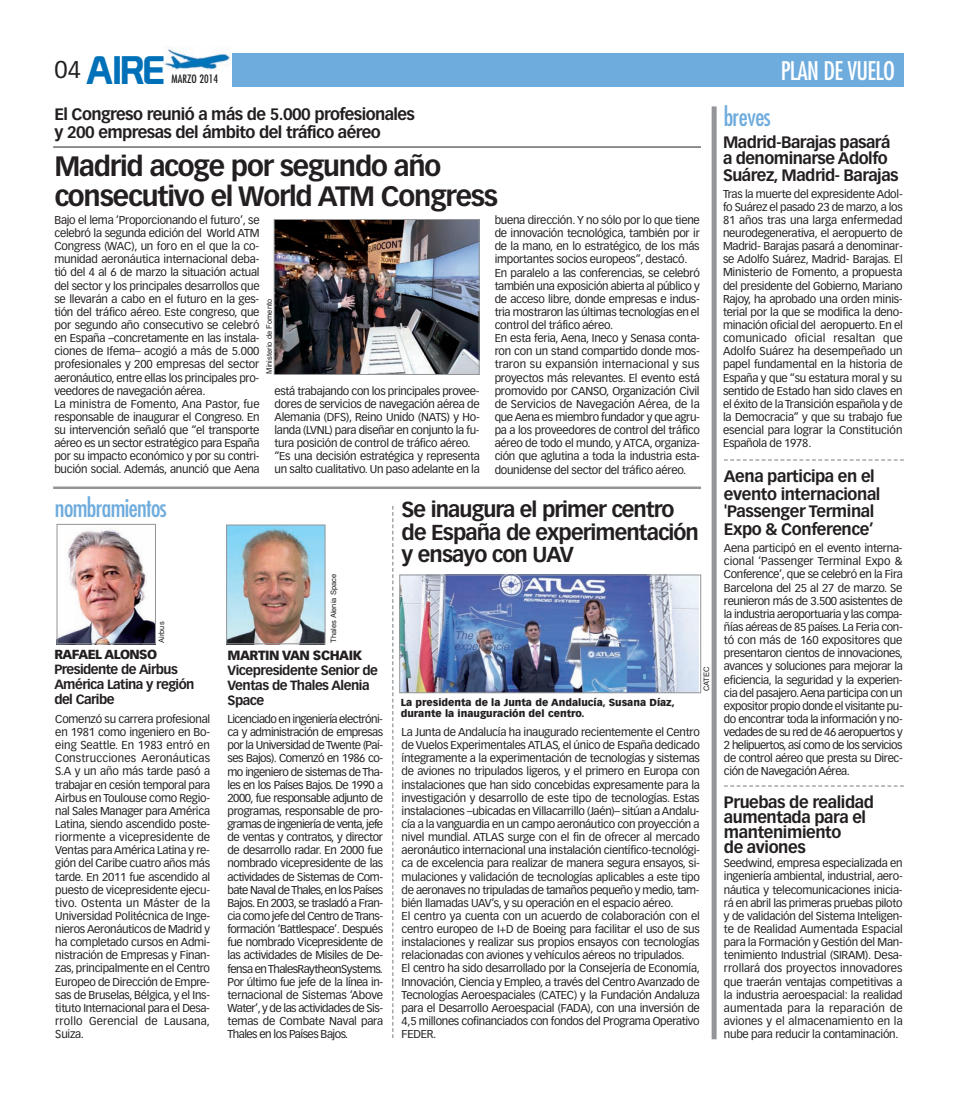
<style>
.page{position:relative;width:957px;height:1099px;background:#fff}
.page>*{position:absolute;margin:0;border:0;box-sizing:border-box;transform-origin:0 0}
.t1{font:38.88px "Prototype";color:#0070b8}
.t2{font:700 27.5px/30px "Vectora LH";letter-spacing:-.04em;color:#231f20}
.t3{font:condensed 25px "Futura";letter-spacing:-.025em;color:#6eacdd}
.t4{font:condensed 25px "Futura";letter-spacing:-.025em;color:#fff}
.t5{font:700 21.25px/22.5px "Vectora LH";letter-spacing:-.04em;color:#231f20}
.t6{font:700 16.25px/17.5px "Vectora LH";letter-spacing:-.03em;color:#231f20}
.t7{font:700 13.12px/15px "Vectora LH";letter-spacing:-.04em;color:#231f20}
.t8{font:900 13.12px "Vectora LH";letter-spacing:-.035em;color:#231f20}
.t9{font:900 12.88px "Vectora LH";letter-spacing:-.04em;color:#231f20}
.t10{font:11.25px/13.1px "Vectora LH";letter-spacing:-.02em;color:#231f20;text-align:justify}
.t11{font:condensed 11.25px "Futura";color:#231f20}
.t12{font:900 10px/11.2px "Vectora LH";color:#231f20}
.t13{font:7.5px "Helvetica";color:#231f20}
</style>
<div class="page">
<img style="left:56px;top:524px;width:98px;height:120px">
<div style="left:57px;top:524px;width:99px;height:120px;border:1px solid #939598"></div>
<div style="left:232px;top:53px;width:672px;height:33px;background:#6eacdd"></div>
<img style="left:164px;top:47px;width:66px;height:24px">
<hr style="left:53px;top:147px;width:648px;height:1px;background:#231f20">
<div style="left:711px;top:106px;width:5px;height:933px;background:#939598"></div>
<svg style="left:392px;top:506px;width:1px;height:532px"></svg>
<svg style="left:724px;top:785px;width:180px;height:1px"></svg>
<svg style="left:724px;top:459px;width:180px;height:1px"></svg>
<img style="left:276px;top:221px;width:201px;height:152px">
<div style="left:274px;top:219px;width:205px;height:156px;border:1px solid #939598"></div>
<hr style="left:53px;top:486px;width:648px;height:3px;background:#939598">
<img style="left:228px;top:526px;width:95px;height:116px">
<div style="left:226px;top:524px;width:99px;height:120px;border:1px solid #939598"></div>
<img style="left:401px;top:576px;width:297px;height:115px">
<div style="left:399px;top:574px;width:302px;height:119px;border:1px solid #939598"></div>
<h1 class="t1" style="left:54px;top:56px;width:112px"><sup>04</sup> AIRE</h1>
<p class="t11" style="left:172px;top:74px;width:48px">MARZO 2014</p>
<h3 class="t6" style="left:54px;top:105px;width:362px;line-height:18.8px">El Congreso reunió a más de 5.000 profesionales y 200 empresas del ámbito del tráfico aéreo</h3>
<h2 class="t2" style="left:54px;top:153px;width:445px">Madrid acoge por segundo año consecutivo el World ATM Congress</h2>
<p class="t10" style="left:54px;top:214px;width:207px;text-align:left">Bajo el lema ‘Proporcionando el futuro’, se celebró la segunda edición del World ATM Congress (WAC), un foro en el que la co&shy;munidad aeronáutica internacional deba&shy;tió del 4 al 6 de marzo la situación actual del sector y los principales desarrollos que se llevarán a cabo en el futuro en la ges&shy;tión del tráfico aéreo. Este congreso, que por segundo año consecutivo se celebró en España –concretamente en las instala&shy;ciones de Ifema– acogió a más de 5.000 profesionales y 200 empresas del sector aeronáutico, entre ellas los principales pro&shy;veedores de navegación aérea.<br>La ministra de Fomento, Ana Pastor, fue responsable de inaugurar el Congreso. En su intervención señaló que “el transporte aéreo es un sector estratégico para España por su impacto económico y por su contri&shy;bución social. Además, anunció que Aena</p>
<p class="t13" style="left:266px;top:374px;width:76px;rotate:-90deg">Ministerio de Fomento</p>
<p class="t10" style="left:274px;top:385px;width:207px;text-align:left">está trabajando con los principales provee&shy;dores de servicios de navegación aérea de Alemania (DFS), Reino Unido (NATS) y Ho&shy;landa (LVNL) para diseñar en conjunto la fu&shy;tura posición de control de tráfico aéreo. “Es una decisión estratégica y representa un salto cualitativo. Un paso adelante en la</p>
<p class="t10" style="left:495px;top:214px;width:207px;text-align:left">buena dirección. Y no sólo por lo que tiene de innovación tecnológica, también por ir de la mano, en lo estratégico, de los más importantes socios europeos”, destacó.<br>En paralelo a las conferencias, se celebró también una exposición abierta al público y de acceso libre, donde empresas e indus&shy;tria mostraron las últimas tecnologías en el control del tráfico aéreo.<br>En esta feria, Aena, Ineco y Senasa conta&shy;ron con un stand compartido donde mos&shy;traron su expansión internacional y sus proyectos más relevantes. El evento está promovido por CANSO, Organización Civil de Servicios de Navegación Aérea, de la que Aena es miembro fundador y que agru&shy;pa a los proveedores de control del tráfico aéreo de todo el mundo, y ATCA, organiza&shy;ción que aglutina a toda la industria esta&shy;dounidense del sector del tráfico aéreo.</p>
<h3 class="t3" style="left:55px;top:496px;width:113px">nombramientos</h3>
<p class="t13" style="left:159px;top:643px;width:23px;rotate:-90deg">Airbus</p>
<p class="t13" style="left:331px;top:643px;width:70px;rotate:-90deg">Thales Alenia Space</p>
<p class="t9" style="left:54px;top:649px;width:104px">RAFAEL ALONSO</p>
<p class="t7" style="left:54px;top:662px;width:142px">Presidente de Airbus<br>América Latina y región del Caribe</p>
<p class="t10" style="left:55px;top:713px;width:156px">Comenzó su carrera profesional en 1981 como ingeniero en Bo&shy;eing Seattle. En 1983 entró en Construcciones Aeronáuticas S.A y un año más tarde pasó a trabajar en cesión temporal para Airbus en Toulouse como Regio&shy;nal Sales Manager para América Latina, siendo ascendido poste&shy;riormente a vicepresidente de Ventas para América Latina y re&shy;gión del Caribe cuatro años más tarde. En 2011 fue ascendido al puesto de vicepresidente ejecu&shy;tivo. Ostenta un Máster de la Universidad Politécnica de Inge&shy;nieros Aeronáuticos de Madrid y ha completado cursos en Admi&shy;nistración de Empresas y Finan&shy;zas, principalmente en el Centro Europeo de Dirección de Empre&shy;sas de Bruselas, Bélgica, y el Ins&shy;tituto Internacional para el Desa&shy;rrollo Gerencial de Lausana, Suiza.</p>
<p class="t10" style="left:227px;top:713px;width:157px">Licenciado en ingeniería electróni&shy;ca y administración de empresas por la Universidad de Twente (Paí&shy;ses Bajos). Comenzó en 1986 co&shy;mo ingeniero de sistemas de Tha&shy;les en los Países Bajos. De 1990 a 2000, fue responsable adjunto de programas, responsable de pro&shy;gramas de ingeniería de venta, jefe de ventas y contratos, y director de desarrollo radar. En 2000 fue nombrado vicepresidente de las actividades de Sistemas de Com&shy;bate Naval de Thales, en los Países Bajos. En 2003, se trasladó a Fran&shy;cia como jefe del Centro de Trans&shy;formación ‘Battlespace’. Después fue nombrado Vicepresidente de las actividades de Misiles de De&shy;fensa en ThalesRaytheonSystems.<br>Por último fue jefe de la línea in&shy;ternacional de Sistemas ‘Above Water’, y de las actividades de Sis&shy;temas de Combate Naval para Thales en los Países Bajos.</p>
<p class="t8" style="left:227px;top:649px;width:136px">MARTIN VAN SCHAIK</p>
<p class="t7" style="left:227px;top:663px;width:152px">Vicepresidente Senior de<br>Ventas de Thales Alenia<br>Space</p>
<h3 class="t5" style="left:401px;top:500px;width:299px">Se inaugura el primer centro de España de experimentación y ensayo con UAV</h3>
<p class="t12" style="left:401px;top:697px;width:276px">La presidenta de la Junta de Andalucía, Susana Díaz, durante la inauguración del centro.</p>
<p class="t13" style="left:704px;top:691px;width:26px;rotate:-90deg">CATEC</p>
<p class="t10" style="left:401px;top:726px;width:300px;text-align:left">La Junta de Andalucía ha inaugurado recientemente el Centro de Vuelos Experimentales ATLAS, el único de España dedicado íntegramente a la experimentación de tecnologías y sistemas de aviones no tripulados ligeros, y el primero en Europa con instalaciones que han sido concebidas expresamente para la investigación y desarrollo de este tipo de tecnologías. Estas instalaciones –ubicadas en Villacarrillo (Jaén)– sitúan a Andalu&shy;cía a la vanguardia en un campo aeronáutico con proyección a nivel mundial. ATLAS surge con el fin de ofrecer al mercado aeronáutico internacional una instalación científico-tecnológi&shy;ca de excelencia para realizar de manera segura ensayos, si&shy;mulaciones y validación de tecnologías aplicables a este tipo de aeronaves no tripuladas de tamaños pequeño y medio, tam&shy;bién llamadas UAV’s, y su operación en el espacio aéreo.<br>El centro ya cuenta con un acuerdo de colaboración con el centro europeo de I+D de Boeing para facilitar el uso de sus instalaciones y realizar sus propios ensayos con tecnologías relacionadas con aviones y vehículos aéreos no tripulados.<br>El centro ha sido desarrollado por la Consejería de Economía, Innovación, Ciencia y Empleo, a través del Centro Avanzado de Tecnologías Aeroespaciales (CATEC) y la Fundación Andaluza para el Desarrollo Aeroespacial (FADA), con una inversión de 4,5 millones cofinanciados con fondos del Programa Operativo FEDER.</p>
<h3 class="t3" style="left:723px;top:105px;width:49px">breves</h3>
<h3 class="t4" style="left:780px;top:59px;width:116px">PLAN DE VUELO</h3>
<h3 class="t6" style="left:723px;top:134px;width:177px;line-height:16.9px">Madrid-Barajas pasará a denominarse Adolfo<br>Suárez, Madrid- Barajas</h3>
<p class="t10" style="left:723px;top:188px;width:181px">Tras la muerte del expresidente Adol&shy;fo Suárez el pasado 23 de marzo, a los 81 años tras una larga enfermedad neurodegenerativa, el aeropuerto de Madrid- Barajas pasará a denominar&shy;se Adolfo Suárez, Madrid- Barajas. El Ministerio de Fomento, a propuesta del presidente del Gobierno, Mariano Rajoy, ha aprobado una orden minis&shy;terial por la que se modifica la deno&shy;minación oficial del aeropuerto. En el comunicado oficial resaltan que Adolfo Suárez ha desempeñado un papel fundamental en la historia de España y que “su estatura moral y su sentido de Estado han sido claves en el éxito de la Transición española y de la Democracia” y que su trabajo fue esencial para lograr la Constitución Española de 1978.</p>
<h3 class="t6" style="left:724px;top:468px;width:158px">Aena participa en el evento internacional 'Passenger Terminal<br>Expo &amp; Conference’</h3>
<p class="t10" style="left:724px;top:542px;width:180px">Aena participó en el evento interna&shy;cional ‘Passenger Terminal Expo &amp; Conference’, que se celebró en la Fira Barcelona del 25 al 27 de marzo. Se reunieron más de 3.500 asistentes de la industria aeroportuaria y las compa&shy;ñías aéreas de 85 países. La Feria con&shy;tó con más de 160 expositores que presentaron cientos de innovaciones, avances y soluciones para mejorar la eficiencia, la seguridad y la experien&shy;cia del pasajero.Aena participa con un expositor propio donde el visitante pu&shy;do encontrar toda la información y no&shy;vedades de su red de 46 aeropuertos y 2 helipuertos, así como de los servicios de control aéreo que presta su Direc&shy;ción de Navegación Aérea.</p>
<h3 class="t6" style="left:724px;top:795px;width:152px;line-height:15px">Pruebas de realidad aumentada para el mantenimiento<br>de aviones</h3>
<p class="t10" style="left:724px;top:857px;width:180px">Seedwind, empresa especializada en ingeniería ambiental, industrial, aero&shy;náutica y telecomunicaciones inicia&shy;rá en abril las primeras pruebas piloto y de validación del Sistema Inteligen&shy;te de Realidad Aumentada Espacial para la Formación y Gestión del Man&shy;tenimiento Industrial (SIRAM). Desa&shy;rrollará dos proyectos innovadores que traerán ventajas competitivas a la industria aeroespacial: la realidad aumentada para la reparación de aviones y el almacenamiento en la nube para reducir la contaminación.</p>
</div>
